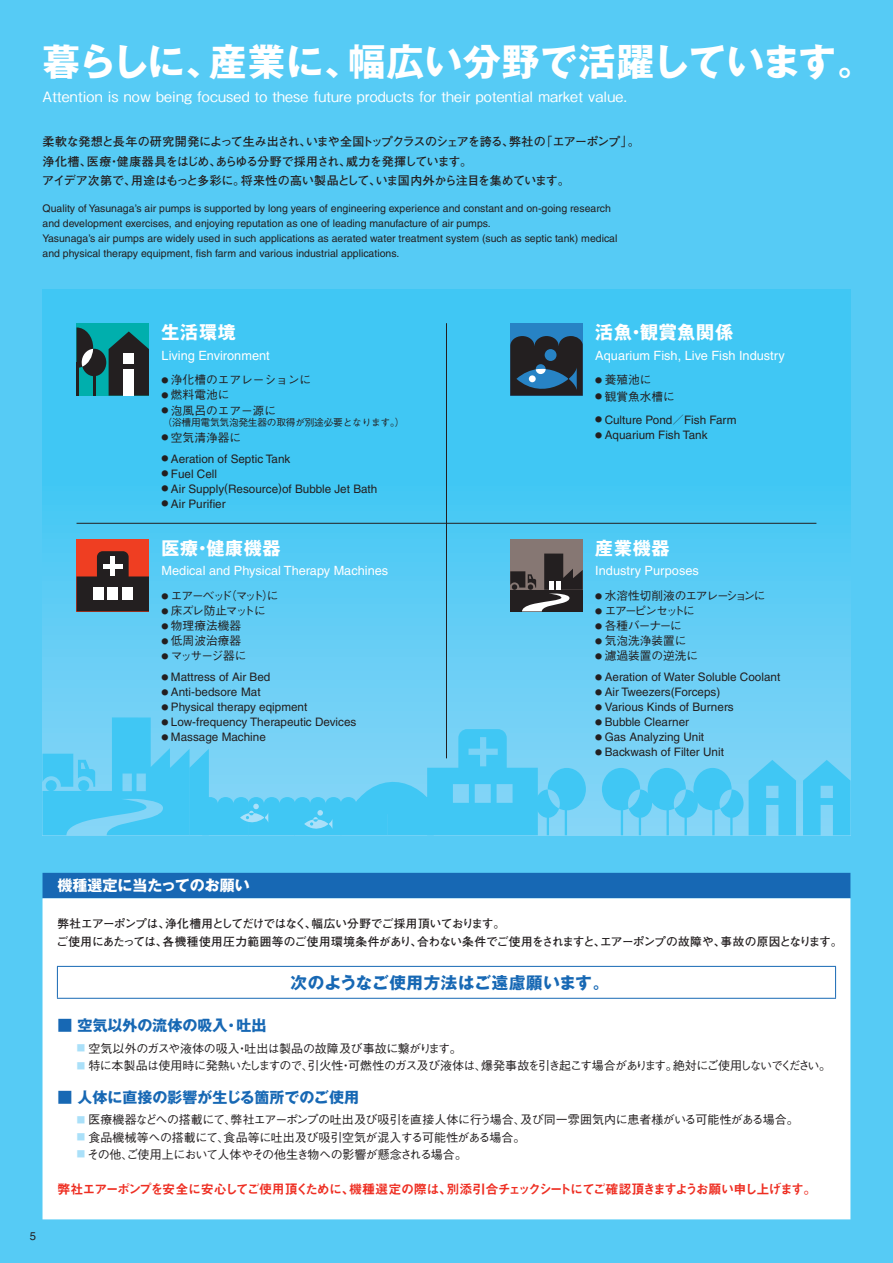
<style>
.page{position:relative;width:893px;height:1263px;background:#56cbf5}
.page>*{position:absolute;margin:0;border:0;box-sizing:border-box;transform-origin:0 0}
.t1{font:700 37.5px "Gothic MB101 Pro";letter-spacing:.025em;color:#fff}
.t2{font:700 18px "Gothic MB101 Pro";letter-spacing:.04em;color:#fff}
.t3{font:700 16.5px "Gothic MB101 Pro";letter-spacing:.04em;color:#1768b4}
.t4{font:700 15px "Gothic MB101 Pro";color:#1768b4}
.t5{font:700 15px "Gothic MB101 Pro";color:#fff}
.t6{font:500 14.25px "Gothic BBB Pro";letter-spacing:.015em;color:#fff}
.t7{font:13.05px "Midashi Go Pro MB31";letter-spacing:-.095em;color:#ee2e22}
.t8{font:12.75px "Helvetica";color:#fff}
.t9{font:500 12px "Gothic BBB Pro";letter-spacing:-.035em;color:#231f20}
.t10{font:700 12px/19.5px "Futo Go B101 Pro";letter-spacing:-.05em;color:#231f20}
.t11{font:500 12px "Gothic BBB Pro";letter-spacing:-.06em;color:#231f20}
.t12{font:11.7px "Helvetica";color:#231f20}
.t13{font:700 11.7px/18px "Futo Go B101 Pro";letter-spacing:-.03em;color:#231f20}
.t14{font:500 11.7px "Gothic BBB Pro";color:#231f20}
.t15{font:500 11.7px "Gothic BBB Pro";letter-spacing:-.1em;color:#231f20}
.t16{font:500 11.7px "Gothic BBB Pro";letter-spacing:-.09em;color:#231f20}
.t17{font:500 11.7px "Gothic BBB Pro";letter-spacing:-.15em;color:#231f20}
.t18{font:500 11.7px "Gothic BBB Pro";letter-spacing:-.11em;color:#231f20}
.t19{font:11.25px "Helvetica";color:#231f20}
.t20{font:10.5px/15px "Helvetica";color:#231f20}
.t21{font:500 9.75px "Gothic BBB Pro";letter-spacing:-.03em;color:#231f20}
.s1{font-family:"Gothic BBB Pro";font-weight:500;font-size:7.05px}
.s2{font-family:"Gothic BBB Pro";font-weight:500}
.s3{font-size:8.4px;color:#aae0f9}
</style>
<div class="page">
<svg style="left:43px;top:289px;width:807px;height:546px"></svg>
<svg style="left:602px;top:768px;width:141px;height:67px;background:#60cdf5"></svg>
<svg style="left:43px;top:717px;width:543px;height:118px;background:#5fcdf5"></svg>
<svg style="left:749px;top:760px;width:47px;height:75px;background:#52caf4"></svg>
<svg style="left:803px;top:760px;width:47px;height:75px;background:#52caf4"></svg>
<div style="left:77px;top:539px;width:72px;height:72px;background:#ef3e22"></div>
<svg style="left:77px;top:551px;width:72px;height:60px"></svg>
<hr style="left:103px;top:564px;width:19px;height:4px;background:#fff">
<hr style="left:111px;top:556px;width:4px;height:20px;background:#fff">
<div style="left:93px;top:587px;width:11px;height:12px;background:#fff"></div>
<div style="left:108px;top:587px;width:10px;height:12px;background:#fff"></div>
<div style="left:122px;top:587px;width:10px;height:12px;background:#fff"></div>
<div style="left:77px;top:323px;width:72px;height:73px;background:#00afad"></div>
<div style="left:82px;top:349px;width:24px;height:27px;background:#231f20;border-radius:50%"></div>
<svg style="left:109px;top:331px;width:40px;height:65px"></svg>
<div style="left:123px;top:370px;width:11px;height:26px;background:#fff"></div>
<div style="left:123px;top:353px;width:11px;height:11px;background:#fff"></div>
<hr style="left:93px;top:362px;width:2px;height:34px;background:#231f20">
<hr style="left:77px;top:362px;width:2px;height:34px;background:#231f20">
<svg style="left:77px;top:327px;width:16px;height:41px"></svg>
<div style="left:510px;top:539px;width:73px;height:72px;background:#867773"></div>
<svg style="left:510px;top:553px;width:73px;height:58px"></svg>
<div style="left:510px;top:323px;width:73px;height:73px;background:#2783c5"></div>
<svg style="left:510px;top:336px;width:73px;height:60px"></svg>
<hr style="left:446px;top:323px;width:1px;height:435px;background:#231f20">
<hr style="left:77px;top:523px;width:739px;height:1px;background:#231f20">
<div style="left:43px;top:873px;width:807px;height:25px;background:#1768b4"></div>
<div style="left:43px;top:898px;width:807px;height:321px;background:#fff"></div>
<hr style="left:57px;top:966px;width:779px;height:1px;background:#1768b4">
<hr style="left:57px;top:967px;width:1px;height:31px;background:#1768b4">
<hr style="left:835px;top:967px;width:1px;height:31px;background:#1768b4">
<hr style="left:57px;top:998px;width:779px;height:1px;background:#1768b4">
<h1 class="t1" style="left:43px;top:30px;width:833px">暮らしに、産業に、幅広い分野で活躍しています。</h1>
<h3 class="t6" style="left:43px;top:85px;width:586px">Attention is now being focused to these future products for their potential market value.</h3>
<p class="t10" style="left:42px;top:130px;width:599px">柔軟な発想と長年の研究開発によって生み出され、いまや全国トップクラスのシェアを誇る、弊社の「エアーポンプ」。浄化槽、医療・健康器具をはじめ、あらゆる分野で採用され、威力を発揮しています。<br>アイデア次第で、用途はもっと多彩に。将来性の高い製品として、いま国内外から注目を集めています。</p>
<p class="t20" style="left:43px;top:200px;width:576px">Quality of Yasunaga’s air pumps is supported by long years of engineering experience and constant and on-going research and development exercises, and enjoying reputation as one of leading manufacture of air pumps.<br>Yasunaga’s air pumps are widely used in such applications as aerated water treatment system (such as septic tank) medical and physical therapy equipment, fish farm and various industrial applications.</p>
<h2 class="t2" style="left:162px;top:317px;width:76px">生活環境</h2>
<p class="t8" style="left:162px;top:348px;width:110px">Living Environment</p>
<p class="t14" style="left:162px;top:371px;width:151px"><sup>●</sup> 浄化槽のエアレーションに</p>
<p class="t14" style="left:162px;top:386px;width:69px"><sup>●</sup> 燃料電池に</p>
<p class="t14" style="left:162px;top:401px;width:116px"><sup>●</sup> 泡風呂のエアー源に</p>
<p class="t21" style="left:163px;top:414px;width:243px">（浴槽用電気気泡発生器の取得が別途必要となります。）</p>
<p class="t14" style="left:162px;top:428px;width:81px"><sup>●</sup> 空気清浄器に</p>
<p class="t12" style="left:162px;top:452px;width:130px"><span class="s1">●</span> Aeration of Septic Tank</p>
<p class="t12" style="left:162px;top:467px;width:57px"><span class="s1">●</span> Fuel Cell</p>
<p class="t12" style="left:162px;top:482px;width:217px"><span class="s1">●</span> Air Supply(Resource)of Bubble Jet Bath</p>
<p class="t12" style="left:162px;top:497px;width:66px"><span class="s1">●</span> Air Purifier</p>
<h2 class="t2" style="left:162px;top:533px;width:120px">医療・健康機器</h2>
<p class="t8" style="left:162px;top:564px;width:228px">Medical and Physical Therapy Machines</p>
<p class="t15" style="left:162px;top:586px;width:118px"><sup>●</sup> エアーベッド（マット）に</p>
<p class="t16" style="left:162px;top:601px;width:106px"><sup>●</sup> 床ズレ防止マットに</p>
<p class="t14" style="left:162px;top:616px;width:81px"><sup>●</sup> 物理療法機器</p>
<p class="t14" style="left:162px;top:631px;width:81px"><sup>●</sup> 低周波治療器</p>
<p class="t18" style="left:162px;top:646px;width:86px"><sup>●</sup> マッサージ器に</p>
<p class="t12" style="left:162px;top:670px;width:110px"><span class="s1">●</span> Mattress of Air Bed</p>
<p class="t12" style="left:162px;top:685px;width:101px"><span class="s1">●</span> Anti-bedsore Mat</p>
<p class="t12" style="left:162px;top:700px;width:147px"><span class="s1">●</span> Physical therapy eqipment</p>
<p class="t12" style="left:162px;top:715px;width:196px"><span class="s1">●</span> Low-frequency Therapeutic Devices</p>
<p class="t12" style="left:162px;top:730px;width:106px"><span class="s1">●</span> Massage Machine</p>
<h2 class="t2" style="left:595px;top:317px;width:139px">活魚・観賞魚関係</h2>
<p class="t8" style="left:595px;top:348px;width:191px">Aquarium Fish, Live Fish Industry</p>
<p class="t14" style="left:595px;top:371px;width:58px"><sup>●</sup> 養殖池に</p>
<p class="t14" style="left:595px;top:387px;width:81px"><sup>●</sup> 観賞魚水槽に</p>
<p class="t12" style="left:595px;top:413px;width:143px"><span class="s1">●</span> Culture Pond<span class="s2">／</span>Fish Farm</p>
<p class="t12" style="left:595px;top:428px;width:114px"><span class="s1">●</span> Aquarium Fish Tank</p>
<h2 class="t2" style="left:595px;top:533px;width:76px">産業機器</h2>
<p class="t8" style="left:595px;top:564px;width:105px">Industry Purposes</p>
<p class="t15" style="left:595px;top:586px;width:172px"><sup>●</sup> 水溶性切削液のエアレーションに</p>
<p class="t17" style="left:595px;top:601px;width:101px"><sup>●</sup> エアーピンセットに</p>
<p class="t16" style="left:595px;top:616px;width:88px"><sup>●</sup> 各種バーナーに</p>
<p class="t14" style="left:595px;top:631px;width:93px"><sup>●</sup> 気泡洗浄装置に</p>
<p class="t14" style="left:595px;top:646px;width:104px"><sup>●</sup> 濾過装置の逆洗に</p>
<p class="t12" style="left:595px;top:670px;width:186px"><span class="s1">●</span> Aeration of Water Soluble Coolant</p>
<p class="t12" style="left:595px;top:685px;width:127px"><span class="s1">●</span> Air Tweezers(Forceps)</p>
<p class="t12" style="left:595px;top:700px;width:140px"><span class="s1">●</span> Various Kinds of Burners</p>
<p class="t12" style="left:595px;top:715px;width:95px"><span class="s1">●</span> Bubble Clearner</p>
<p class="t12" style="left:595px;top:730px;width:110px"><span class="s1">●</span> Gas Analyzing Unit</p>
<p class="t12" style="left:595px;top:745px;width:130px"><span class="s1">●</span> Backwash of Filter Unit</p>
<p class="t19" style="left:30px;top:1229px;width:8px">5</p>
<h3 class="t5" style="left:57px;top:873px;width:194px">機種選定に当たってのお願い</h3>
<p class="t13" style="left:56px;top:913px;width:787px">弊社エアーポンプは、浄化槽用としてだけではなく、幅広い分野でご採用頂いております。<br>ご使用にあたっては、各機種使用圧力範囲等のご使用環境条件があり、合わない条件でご使用をされますと、エアーポンプの故障や、事故の原因となります。</p>
<h3 class="t3" style="left:291px;top:968px;width:320px">次のようなご使用方法はご遠慮願います。</h3>
<h3 class="t4" style="left:57px;top:1013px;width:210px">■ 空気以外の流体の吸入・吐出</h3>
<p class="t9" style="left:77px;top:1038px;width:386px"><span class="s3">■</span> 空気以外のガスや液体の吸入・吐出は製品の故障及び事故に繋がります。</p>
<p class="t11" style="left:77px;top:1056px;width:756px"><span class="s3">■</span> 特に本製品は使用時に発熱いたしますので、引火性・可燃性のガス及び液体は、爆発事故を引き起こす場合があります。絶対にご使用しないでください。</p>
<h3 class="t4" style="left:57px;top:1084px;width:303px">■ 人体に直接の影響が生じる箇所でのご使用</h3>
<p class="t9" style="left:77px;top:1110px;width:723px"><span class="s3">■</span> 医療機器などへの搭載にて、弊社エアーポンプの吐出及び吸引を直接人体に行う場合、及び同一雰囲気内に患者様がいる可能性がある場合。</p>
<p class="t9" style="left:77px;top:1127px;width:450px"><span class="s3">■</span> 食品機械等への搭載にて、食品等に吐出及び吸引空気が混入する可能性がある場合。</p>
<p class="t9" style="left:77px;top:1145px;width:392px"><span class="s3">■</span> その他、ご使用上において人体やその他生き物への影響が懸念される場合。</p>
<p class="t7" style="left:57px;top:1179px;width:760px">弊社エアーポンプを安全に安心してご使用頂くために、機種選定の際は、別添引合チェックシートにてご確認頂きますようお願い申し上げます。</p>
</div>
